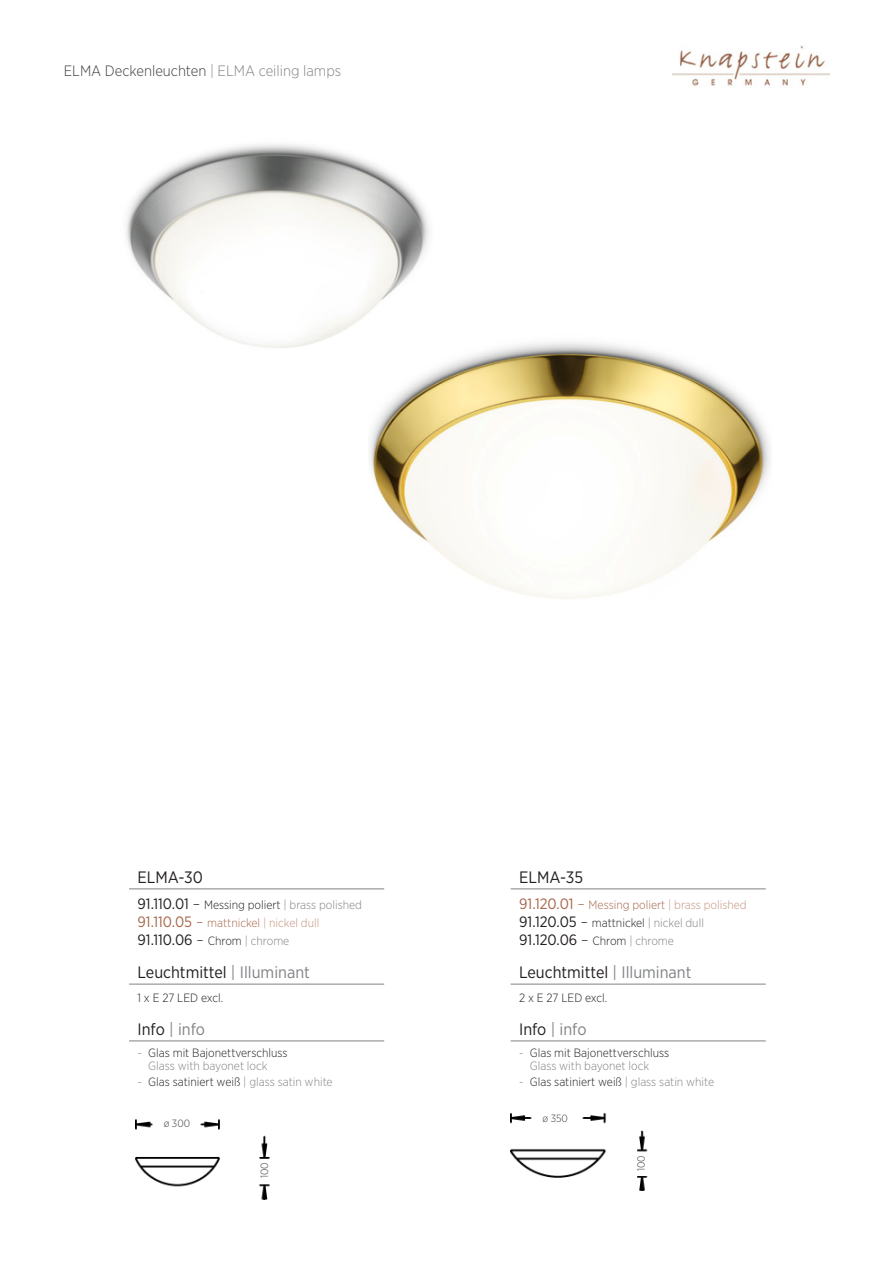
<style>
.page{position:relative;width:893px;height:1263px;background:#fff}
.page>*{position:absolute;margin:0;border:0;box-sizing:border-box;transform-origin:0 0}
.t1{font:16.5px "Gotham Narrow";color:#231f20}
.t2{font:16.5px "Gotham Narrow";color:#808285}
.t3{font:16.5px "Gotham Narrow";color:#231f20}
.t4{font:15px "Gotham Narrow";color:#231f20}
.t5{font:300 15px "Gotham Narrow";color:#3e3e3f}
.t6{font:300 12px/13.5px "Gotham Narrow";color:#231f20}
.t7{font:300 12px/18px "Gotham Narrow";color:#a7664b}
.t8{font:300 12px "Gotham Narrow";color:#808285}
.t9{font:300 10.5px "Gotham Narrow";color:#3e3e3f}
.s1{color:#808285}
.s2{font-weight:400;font-size:15px}
.s3{font-size:15px}
.s4{font-weight:400;font-size:15px;color:#a7664b}
.s5{font-size:15px;color:#a7664b}
.s6{color:#a7664b}
.s7{color:#c5927e}
.s8{font-weight:300}
.s9{font-weight:300;font-size:12px}
.s10{font-weight:300;font-size:12px;color:#808285}
.s11{color:#231f20}
.s12{font-weight:400;font-size:15px;color:#231f20}
.s13{font-size:15px;color:#231f20}
</style>
<div class="page">
<img style="left:673px;top:45px;width:156px;height:43px">
<img style="left:126px;top:144px;width:303px;height:204px">
<img style="left:369px;top:330px;width:401px;height:269px">
<hr style="left:129px;top:889px;width:255px;height:1px;background:#808285">
<hr style="left:129px;top:984px;width:255px;height:1px;background:#808285">
<hr style="left:129px;top:1041px;width:255px;height:1px;background:#808285">
<img style="left:136px;top:1119px;width:134px;height:80px">
<div style="left:155px;top:1114px;width:43px;height:25px;background:#fff"></div>
<div style="left:249px;top:1159px;width:43px;height:24px;background:#fff"></div>
<hr style="left:511px;top:889px;width:255px;height:1px;background:#808285">
<hr style="left:511px;top:984px;width:255px;height:1px;background:#808285">
<hr style="left:511px;top:1041px;width:255px;height:1px;background:#808285">
<img style="left:511px;top:1113px;width:137px;height:77px">
<div style="left:535px;top:1107px;width:43px;height:25px;background:#fff"></div>
<div style="left:617px;top:1152px;width:43px;height:23px;background:#fff"></div>
<p class="t5" style="left:64px;top:61px;width:279px">ELMA Deckenleuchten <span class="s1">| ELMA ceiling lamps</span></p>
<h1 class="t3" style="left:138px;top:866px;width:67px">ELMA-30</h1>
<p class="t6" style="left:138px;top:896px;width:226px;line-height:18px"><span class="s2">91.110.01</span> <span class="s3">–</span> Messing poliert <span class="s1">| brass polished<br></span><span class="s4">91.110.05</span> <span class="s5">–</span> <span class="s6">mattnickel</span> <span class="s7">| nickel dull</span></p>
<p class="t4" style="left:138px;top:931px;width:153px">91.110.06 <span class="s8">–</span> <span class="s9">Chrom</span> <span class="s10">| chrome</span></p>
<h1 class="t1" style="left:138px;top:962px;width:174px">Leuchtmittel <span class="s1">| Illuminant</span></h1>
<p class="t6" style="left:138px;top:991px;width:87px">1 x E 27 LED excl.</p>
<h1 class="t2" style="left:138px;top:1018px;width:69px"><span class="s11">Info</span> | info</h1>
<p class="t6" style="left:148px;top:1046px;width:141px;text-indent:-11px"><span class="s1">-</span> Glas mit Bajonettverschluss<br><span class="s1">Glass with bayonet lock</span></p>
<p class="t8" style="left:138px;top:1074px;width:197px">- <span class="s11">Glas satiniert weiß</span> | glass satin white</p>
<p class="t9" style="left:164px;top:1117px;width:28px">ø 300</p>
<p class="t9" style="left:258px;top:1178px;width:17px;rotate:-90deg">100</p>
<h1 class="t3" style="left:519px;top:866px;width:65px">ELMA-35</h1>
<p class="t7" style="left:519px;top:896px;width:229px"><span class="s2">91.120.01</span> <span class="s3">–</span> Messing poliert <span class="s7">| brass polished<br></span><span class="s12">91.120.05</span> <span class="s13">–</span> <span class="s11">mattnickel</span> <span class="s1">| nickel dull</span></p>
<p class="t4" style="left:519px;top:931px;width:156px">91.120.06 <span class="s8">–</span> <span class="s9">Chrom</span> <span class="s10">| chrome</span></p>
<h1 class="t1" style="left:519px;top:962px;width:174px">Leuchtmittel <span class="s1">| Illuminant</span></h1>
<p class="t6" style="left:519px;top:991px;width:90px">2 x E 27 LED excl.</p>
<h1 class="t2" style="left:519px;top:1018px;width:69px"><span class="s11">Info</span> | info</h1>
<p class="t6" style="left:530px;top:1046px;width:141px;text-indent:-11px"><span class="s1">-</span> Glas mit Bajonettverschluss<br><span class="s1">Glass with bayonet lock</span></p>
<p class="t8" style="left:519px;top:1074px;width:197px">- <span class="s11">Glas satiniert weiß</span> | glass satin white</p>
<p class="t9" style="left:542px;top:1112px;width:27px">ø 350</p>
<p class="t9" style="left:635px;top:1171px;width:17px;rotate:-90deg">100</p>
</div>
